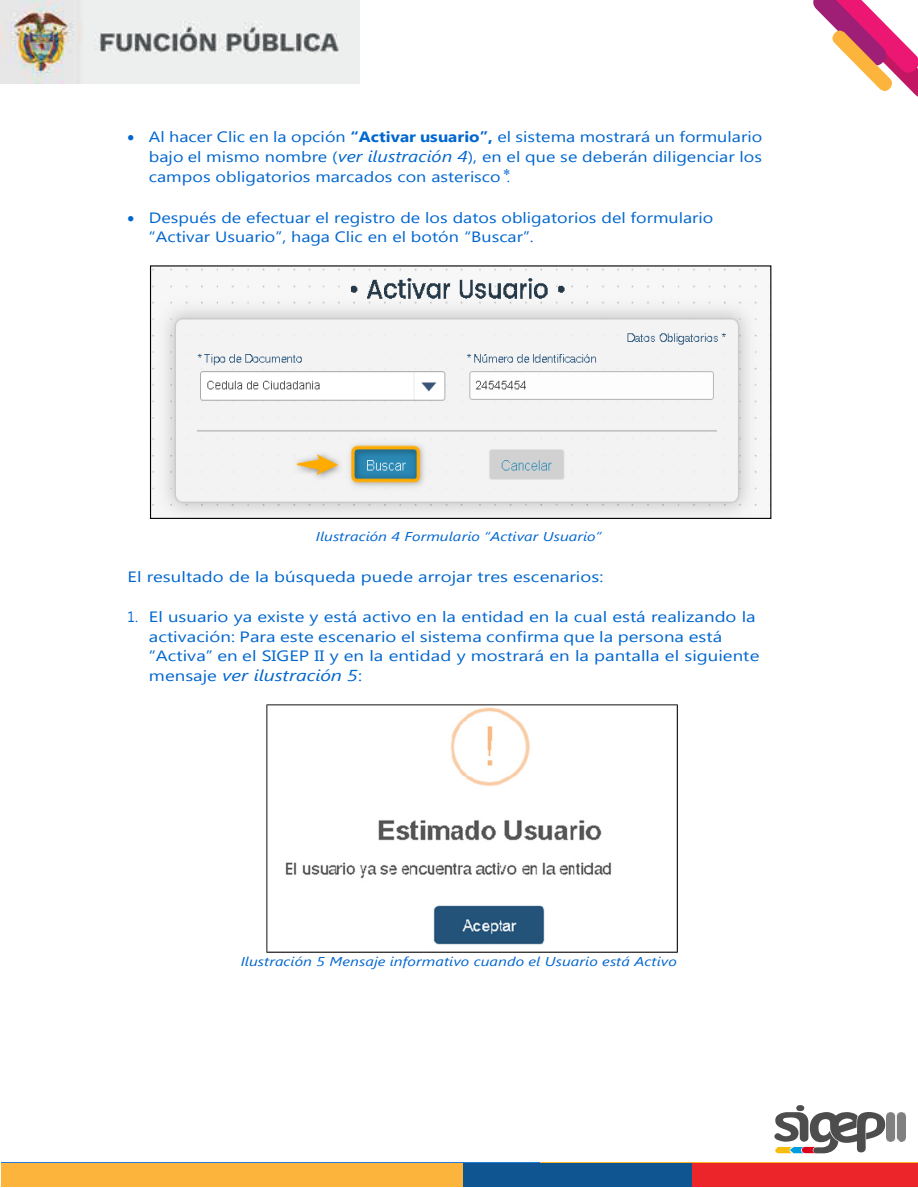
<style>
.page{position:relative;width:918px;height:1188px;background:#fff}
.page>*{position:absolute;margin:0;border:0;box-sizing:border-box;transform-origin:0 0}
.t1{font:italic 15.9px "Segoe UI";color:#0066cf;scale:1.25 1}
.t2{font:15px/20px "Segoe UI";color:#0066cf;text-align:justify;scale:1.2 1}
.t3{font:15px/19.5px "Segoe UI";color:#0066cf;scale:.91 1}
.t4{font:15px "Segoe UI";color:#0066cf;scale:1.24 1}
.t5{font:italic 12.75px "Segoe UI";letter-spacing:.005em;color:#0066cf;scale:1.23 1}
.s1{font-weight:700}
.s2{font-style:italic;font-size:15.9px}
.s3{font-family:"Times New Roman"}
.s4{font-style:normal;font-size:15px}
</style>
<div class="page">
<img style="left:1px;top:1162px;width:917px;height:25px">
<img style="left:886px;top:1112px;width:19px;height:30px">
<svg style="left:774px;top:1105px;width:111px;height:48px"></svg>
<img style="left:152px;top:268px;width:605px;height:249px">
<div style="left:150px;top:265px;width:621px;height:254px;border:1px solid #000"></div>
<img style="left:266px;top:704px;width:411px;height:249px">
<div style="left:2px;top:1164px;width:461px;height:23px;background:#fcb43c"></div>
<div style="left:463px;top:1164px;width:230px;height:23px;background:#0f5591"></div>
<div style="left:693px;top:1164px;width:225px;height:23px;background:#ec252b"></div>
<img style="left:0;top:1px;width:360px;height:83px">
<svg style="left:813px;top:1px;width:105px;height:96px"></svg>
<p class="t2" style="left:149px;top:126px;width:513px;text-indent:-21px">• Al hacer Clic en la opción <span class="s1">“Activar usuario”,</span> el sistema mostrará un formulario bajo el mismo nombre (<span class="s2">ver ilustración 4</span>), en el que se deberán diligenciar los campos obligatorios marcados con asterisco <span class="s3">⃰</span>.</p>
<p class="t2" style="left:149px;top:207px;width:472px;text-indent:-21px">• Después de efectuar el registro de los datos obligatorios del formulario “Activar Usuario”, haga Clic en el botón “Buscar”.</p>
<p class="t5" style="left:316px;top:527px;width:234px">Ilustración 4 Formulario “Activar Usuario”</p>
<p class="t4" style="left:128px;top:566px;width:385px">El resultado de la búsqueda puede arrojar tres escenarios:</p>
<p class="t3" style="left:149px;top:606px;width:673px;text-indent:-21px">1. El usuario ya existe y está activo en la entidad en la cual está realizando la activación: Para este escenario el sistema confirma que la persona está “Activa” en el SIGEP II y en la entidad y mostrará en la pantalla el siguiente</p>
<p class="t1" style="left:149px;top:665px;width:172px"><span class="s4">mensaje</span> ver ilustración 5<span class="s4">:</span></p>
<p class="t5" style="left:241px;top:953px;width:356px">Ilustración 5 Mensaje informativo cuando el Usuario está Activo</p>
</div>
